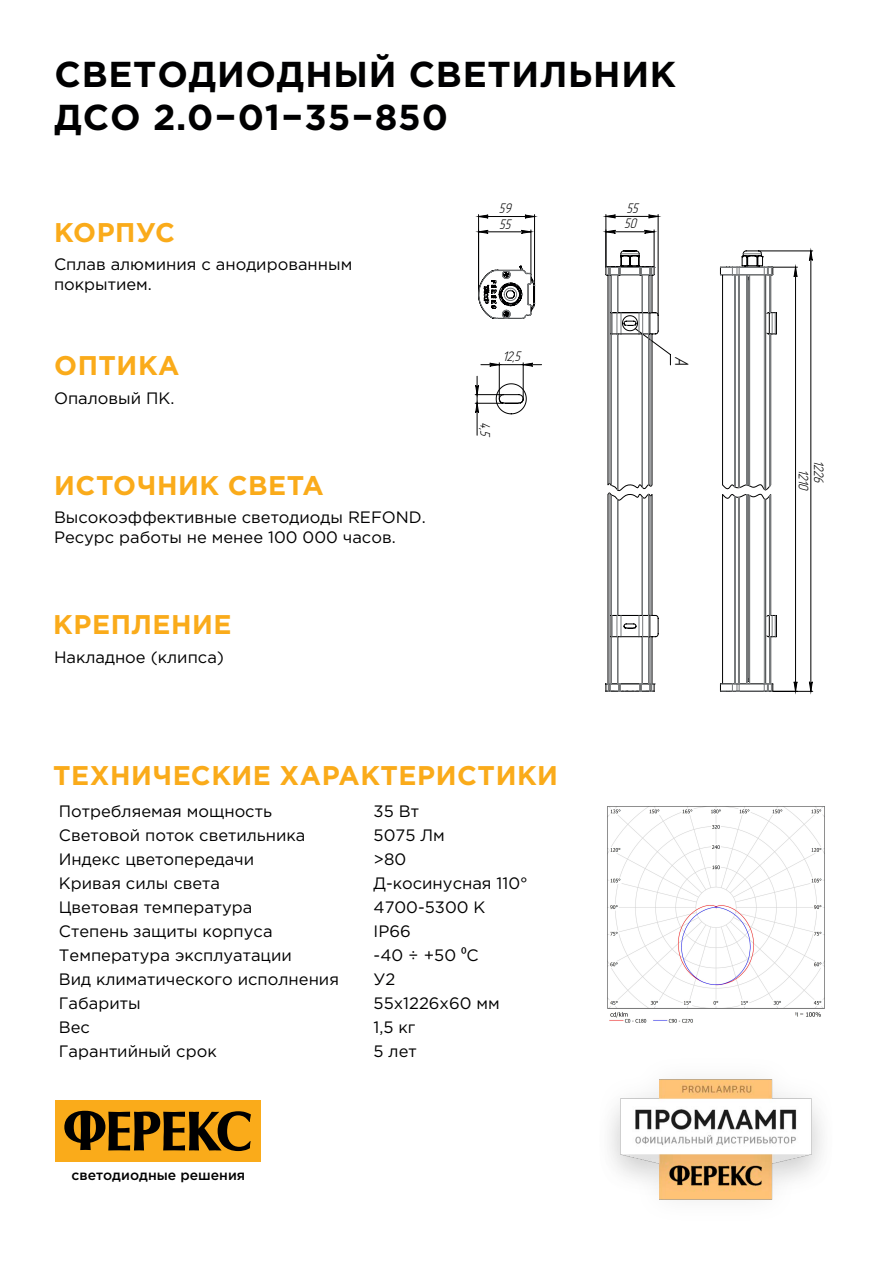
<style>
.page{position:relative;width:893px;height:1263px;background:#fff}
.page>*{position:absolute;margin:0;border:0;box-sizing:border-box;transform-origin:0 0}
.t1{font:700 36px/43.2px "Gotham Pro";letter-spacing:.02em;color:#000001}
.t2{font:700 27px "Gotham Pro";letter-spacing:.02em;color:#faab1a}
.t3{font:italic 19.5px "GOST 2.304 81 type A";color:#000001}
.t4{font:16.5px/19.8px "Gotham Pro";color:#000001}
.t5{font:italic 13.95px "GOST 2.304 81 type A";color:#000001}
.t6{font:500 13.95px "Gotham Pro";color:#000001}
.s1{font-family:"Myriad Pro"}
</style>
<div class="page">
<img style="left:607px;top:806px;width:218px;height:217px">
<hr style="left:477px;top:403px;width:1px;height:32px;background:#000001">
<hr style="left:606px;top:214px;width:1px;height:53px;background:#000001">
<hr style="left:658px;top:214px;width:1px;height:101px;background:#000001">
<hr style="left:499px;top:363px;width:1px;height:36px;background:#000001">
<hr style="left:523px;top:363px;width:1px;height:36px;background:#000001">
<hr style="left:534px;top:215px;width:1px;height:70px;background:#000001">
<hr style="left:478px;top:215px;width:1px;height:79px;background:#000001">
<hr style="left:654px;top:230px;width:1px;height:37px;background:#000001">
<hr style="left:531px;top:230px;width:1px;height:45px;background:#000001">
<svg style="left:604px;top:214px;width:56px;height:5px"></svg>
<svg style="left:481px;top:362px;width:61px;height:5px"></svg>
<svg style="left:476px;top:214px;width:61px;height:5px"></svg>
<svg style="left:604px;top:229px;width:52px;height:5px"></svg>
<svg style="left:476px;top:229px;width:57px;height:5px"></svg>
<svg style="left:720px;top:249px;width:93px;height:445px"></svg>
<svg style="left:478px;top:263px;width:57px;height:56px"></svg>
<svg style="left:605px;top:250px;width:66px;height:442px"></svg>
<svg style="left:475px;top:376px;width:52px;height:41px"></svg>
<div style="left:55px;top:1100px;width:205px;height:62px;background:#faab1a"></div>
<svg style="left:64px;top:1111px;width:187px;height:40px"></svg>
<img style="left:610px;top:1079px;width:212px;height:121px">
<h1 class="t1" style="left:54px;top:52px;width:623px">СВЕТОДИОДНЫЙ СВЕТИЛЬНИК<br>ДСО 2.0−01−35−850</h1>
<h2 class="t2" style="left:54px;top:216px;width:122px">КОРПУС</h2>
<p class="t4" style="left:54px;top:254px;width:300px">Сплав алюминия с анодированным покрытием.</p>
<h2 class="t2" style="left:54px;top:350px;width:127px">ОПТИКА</h2>
<p class="t4" style="left:54px;top:388px;width:122px">Опаловый ПК.</p>
<h2 class="t2" style="left:54px;top:470px;width:271px">ИСТОЧНИК СВЕТА</h2>
<p class="t4" style="left:54px;top:508px;width:373px">Высокоэффективные светодиоды REFOND.<br>Ресурс работы не менее 100 000 часов.</p>
<h2 class="t2" style="left:53px;top:609px;width:180px">КРЕПЛЕНИЕ</h2>
<p class="t4" style="left:54px;top:647px;width:172px">Накладное (клипса)</p>
<p class="t5" style="left:499px;top:202px;width:17px">59</p>
<p class="t5" style="left:499px;top:217px;width:16px">55</p>
<p class="t5" style="left:502px;top:350px;width:23px">12,5</p>
<p class="t5" style="left:492px;top:422px;width:19px;rotate:90deg">4,5</p>
<h2 class="t2" style="left:53px;top:759px;width:506px">ТЕХНИЧЕСКИЕ ХАРАКТЕРИСТИКИ</h2>
<p class="t4" style="left:59px;top:801px;width:214px">Потребляемая мощность</p>
<p class="t4" style="left:374px;top:801px;width:47px">35 Вт</p>
<p class="t4" style="left:59px;top:825px;width:248px">Световой поток светильника</p>
<p class="t4" style="left:374px;top:825px;width:73px">5075 Лм</p>
<p class="t4" style="left:59px;top:849px;width:197px">Индекс цветопередачи</p>
<p class="t4" style="left:374px;top:849px;width:34px">&gt;80</p>
<p class="t4" style="left:59px;top:873px;width:163px">Кривая силы света</p>
<p class="t4" style="left:374px;top:873px;width:156px">Д-косинусная 110°</p>
<p class="t4" style="left:59px;top:897px;width:195px">Цветовая температура</p>
<p class="t4" style="left:374px;top:897px;width:113px">4700-5300 К</p>
<p class="t4" style="left:59px;top:921px;width:215px">Степень защиты корпуса</p>
<p class="t4" style="left:374px;top:921px;width:39px">IP66</p>
<p class="t4" style="left:59px;top:945px;width:234px">Температура эксплуатации</p>
<p class="t4" style="left:374px;top:945px;width:107px">-40 ÷ +50 <span class="s1">0</span>С</p>
<p class="t4" style="left:59px;top:969px;width:282px">Вид климатического исполнения</p>
<p class="t4" style="left:374px;top:969px;width:23px">У2</p>
<p class="t4" style="left:59px;top:993px;width:83px">Габариты</p>
<p class="t4" style="left:374px;top:993px;width:128px">55x1226x60 мм</p>
<p class="t4" style="left:59px;top:1017px;width:33px">Вес</p>
<p class="t4" style="left:374px;top:1017px;width:43px">1,5 кг</p>
<p class="t4" style="left:59px;top:1041px;width:159px">Гарантийный срок</p>
<p class="t4" style="left:374px;top:1041px;width:45px">5 лет</p>
<p class="t6" style="left:72px;top:1167px;width:175px">светодиодные решения</p>
<p class="t5" style="left:627px;top:202px;width:16px">55</p>
<p class="t5" style="left:624px;top:217px;width:17px">50</p>
<p class="t3" style="left:691px;top:356px;width:17px;rotate:90deg">A</p>
<p class="t5" style="left:810px;top:469px;width:26px;rotate:90deg">1210</p>
<p class="t5" style="left:826px;top:460px;width:28px;rotate:90deg">1226</p>
</div>
